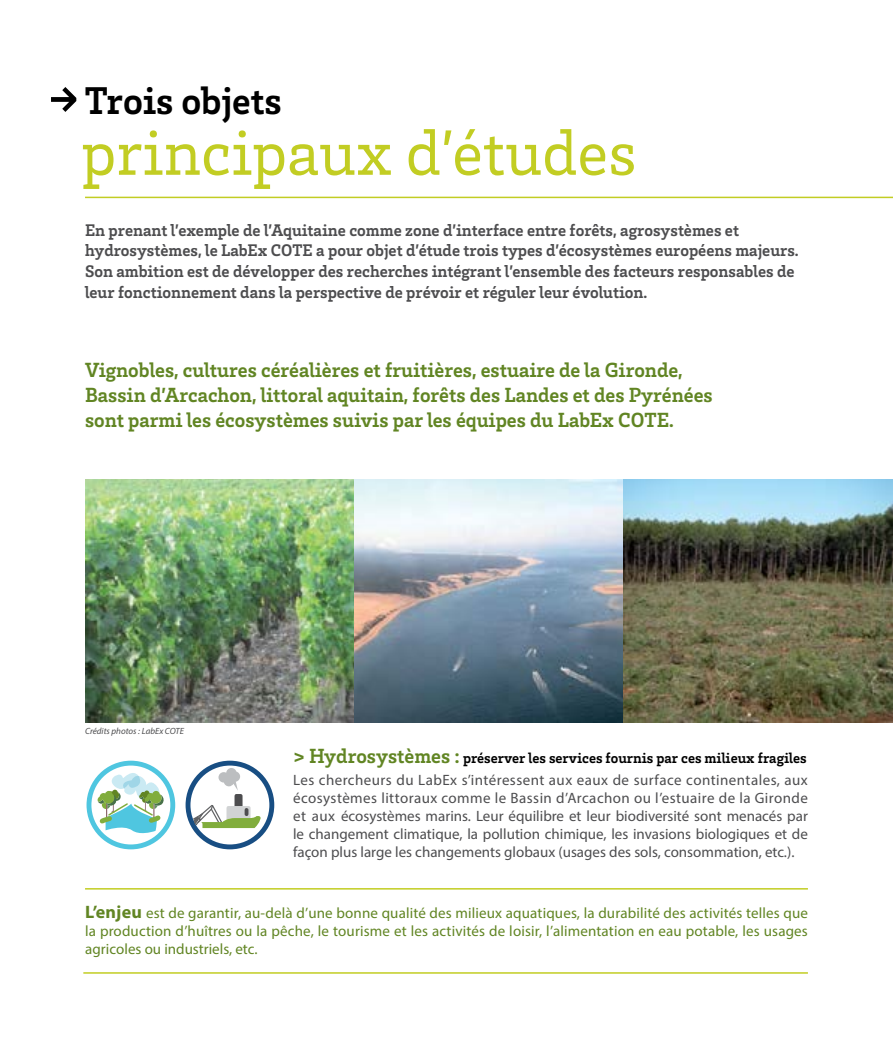
<style>
.page{position:relative;width:893px;height:1063px;background:#fff}
.page>*{position:absolute;margin:0;border:0;box-sizing:border-box;transform-origin:0 0}
.t1{font:65.55px "Brix Slab";color:#c2cd23}
.t2{font:700 39.6px "Brix Slab";color:#000}
.t3{font:700 21px/25.2px "Brix Slab";color:#618523}
.t4{font:700 17.25px/20.7px "Brix Slab";color:#4d4d4f}
.t5{font:15px/18px "Myriad Pro";color:#4d4d4f;text-align:justify}
.t6{font:15px/18px "Myriad Pro";letter-spacing:.01em;color:#618523;text-align:justify}
.t7{font:700 15px "Brix Slab";color:#000}
.t8{font:italic 9px "Myriad Pro";color:#4d4d4f}
.s1{font-size:21px;color:#618523}
.s2{font-weight:700;font-size:18px}
</style>
<div class="page">
<hr style="left:83px;top:972px;width:725px;height:2px;background:#c2cd23">
<hr style="left:85px;top:888px;width:723px;height:2px;background:#c2cd23">
<svg style="left:89px;top:763px;width:84px;height:84px"></svg>
<div style="left:87px;top:761px;width:88px;height:88px;border:5px solid #4fc6e0;border-radius:50%"></div>
<svg style="left:97px;top:768px;width:67px;height:67px"></svg>
<svg style="left:188px;top:763px;width:84px;height:84px"></svg>
<div style="left:186px;top:761px;width:88px;height:88px;border:5px solid #184e83;border-radius:50%"></div>
<svg style="left:192px;top:768px;width:69px;height:60px"></svg>
<img style="left:85px;top:479px;width:808px;height:243px">
<svg style="left:51px;top:87px;width:25px;height:25px"></svg>
<hr style="left:85px;top:197px;width:808px;height:1px;background:#c2cd23">
<h2 class="t2" style="left:85px;top:74px;width:199px">Trois objets</h2>
<h1 class="t1" style="left:81px;top:110px;width:557px">principaux d’études</h1>
<p class="t4" style="left:85px;top:219px;width:715px">En prenant l’exemple de l’Aquitaine comme zone d’interface entre forêts, agrosystèmes et hydrosystèmes, le LabEx COTE a pour objet d’étude trois types d’écosystèmes européens majeurs.<br>Son ambition est de développer des recherches intégrant l’ensemble des facteurs responsables de leur fonctionnement dans la perspective de prévoir et réguler leur évolution.</p>
<h3 class="t3" style="left:85px;top:356px;width:629px">Vignobles, cultures céréalières et fruitières, estuaire de la Gironde,<br>Bassin d’Arcachon, littoral aquitain, forêts des Landes et des Pyrénées sont parmi les écosystèmes suivis par les équipes du LabEx COTE.</h3>
<p class="t8" style="left:85px;top:726px;width:100px">Crédits photos : LabEx COTE</p>
<p class="t7" style="left:293px;top:748px;width:515px"><span class="s1">&gt; Hydrosystèmes :</span> préserver les services fournis par ces milieux fragiles</p>
<p class="t5" style="left:293px;top:771px;width:516px">Les chercheurs du LabEx s’intéressent aux eaux de surface continentales, aux écosystèmes littoraux comme le Bassin d’Arcachon ou l’estuaire de la Gironde et aux écosystèmes marins. Leur équilibre et leur biodiversité sont menacés par le changement climatique, la pollution chimique, les invasions biologiques et de façon plus large les changements globaux (usages des sols, consommation, etc.).</p>
<p class="t6" style="left:85px;top:904px;width:724px"><span class="s2">L’enjeu</span> est de garantir, au-delà d’une bonne qualité des milieux aquatiques, la durabilité des activités telles que la production d’huîtres ou la pêche, le tourisme et les activités de loisir, l’alimentation en eau potable, les usages agricoles ou industriels, etc.</p>
</div>
